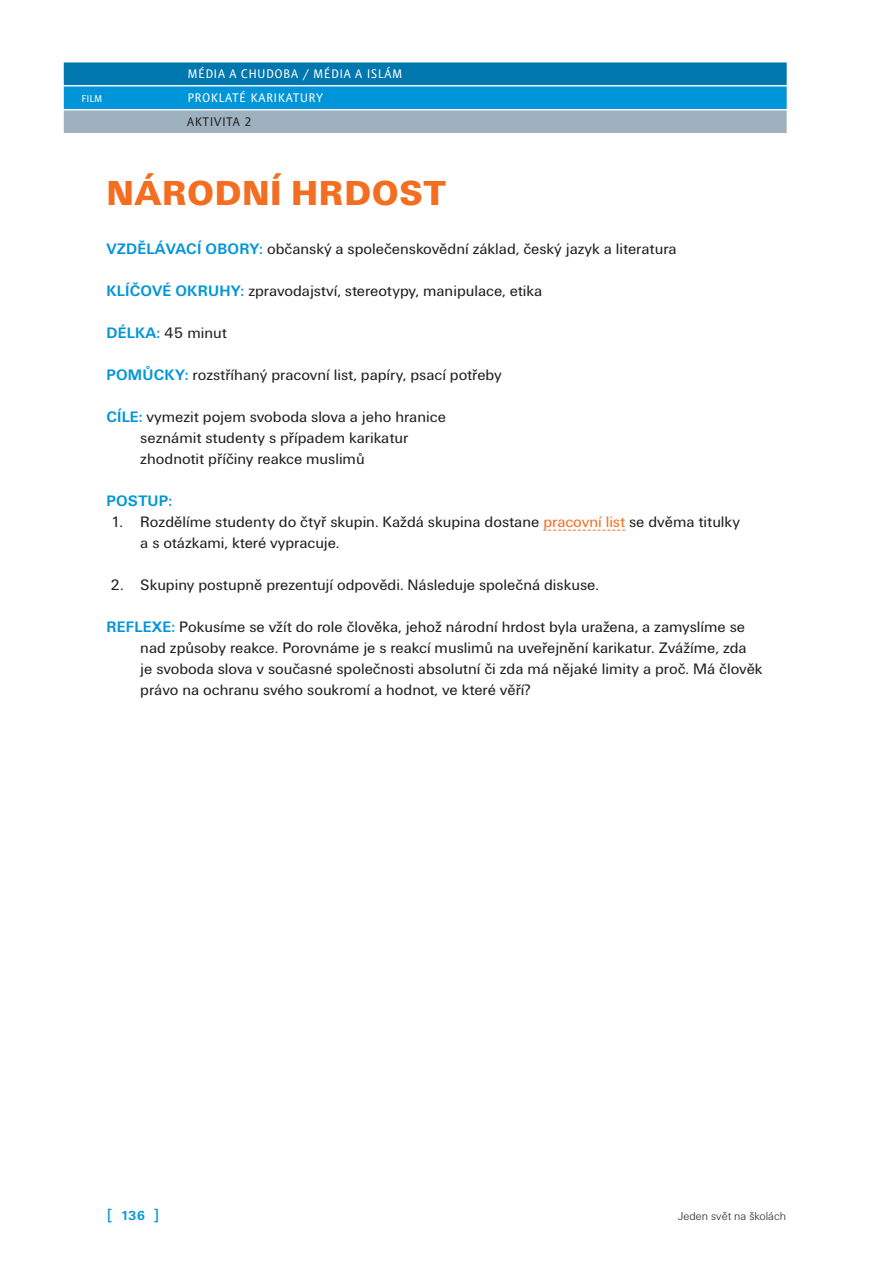
<style>
.page{position:relative;width:893px;height:1263px;background:#fff}
.page>*{position:absolute;margin:0;border:0;box-sizing:border-box;transform-origin:0 0}
._00_aktivita{font:36px "U001 TOT Blac";color:#f36e21}
._02aktivita-informac{font:15.75px/21px "U001 TOT";color:#231f20}
._02aktivita-odsazeni{font:15.75px/21px "U001 TOT";color:#231f20}
._02aktivita-informac-2{font:700 15.75px "U001 TOT";color:#0095d9}
._09_hlavicka_00-film{font:15px "Eureka Sans OT";letter-spacing:.025em;color:#fff}
._09_hlavicka_00-film-2{font:15px "Eureka Sans OT";letter-spacing:.025em;color:#231f20}
.t1{font:700 13.5px "U001 TOT";color:#0095d9}
.t2{font:12px "U001 TOT Ligh";color:#231f20}
.t3{font:12px "Eureka Sans OT";color:#fff}
.s1{font-weight:700;color:#0095d9}
.s2{color:#f36e21}
.s3{font-weight:400;font-size:16.5px}
</style>
<div class="page">
<div style="left:64px;top:62px;width:723px;height:23px;background:#0077ae"></div>
<div style="left:64px;top:86px;width:723px;height:23px;background:#0095d9"></div>
<div style="left:64px;top:110px;width:723px;height:23px;background:#9db2be"></div>
<svg style="left:543px;top:530px;width:82px;height:1px"></svg>
<p class="t3" style="left:82px;top:92px;width:11px">Film</p>
<p class="_09_hlavicka_00-film" style="left:187px;top:66px;width:216px">MÉDIA A CHUDOBA / MÉDIA A ISLÁM</p>
<p class="_09_hlavicka_00-film" style="left:188px;top:90px;width:137px">PROKLATÉ KARIKATURY</p>
<p class="_09_hlavicka_00-film-2" style="left:187px;top:114px;width:66px">AKTIVITA 2</p>
<p class="_00_aktivita" style="left:107px;top:172px;width:83px">NÁRODN</p>
<p class="_00_aktivita" style="left:270px;top:172px;width:48px">Í HRDO</p>
<p class="_00_aktivita" style="left:399px;top:172px;width:48px">ST</p>
<p class="_02aktivita-informac" style="left:106px;top:239px;width:572px"><span class="s1">VZDĚLÁVACÍ OBORY:</span> občanský a společenskovědní základ, český jazyk a literatura</p>
<p class="_02aktivita-informac" style="left:106px;top:281px;width:437px"><span class="s1">KLÍČOVÉ OKRU HY:</span> zpravodajství, stereotypy, manipulace, etika</p>
<p class="_02aktivita-informac" style="left:106px;top:323px;width:122px"><span class="s1">DÉLKA:</span> 45 minut</p>
<p class="_02aktivita-informac" style="left:106px;top:365px;width:397px"><span class="s1">POMŮCKY:</span> rozstříhaný pracovní list, papíry, psací potřeby</p>
<p class="_02aktivita-informac" style="left:140px;top:407px;width:307px;text-indent:-34px"><span class="s1">CÍLE:</span> vymezit pojem svoboda slova a jeho hranice seznámit studenty s případem karikatur zhodnotit příčiny reakce muslimů</p>
<p class="_02aktivita-informac-2" style="left:106px;top:492px;width:67px">POSTUP:</p>
<p class="_02aktivita-odsazeni" style="left:140px;top:512px;width:601px;text-indent:-30px">1. Rozdělíme studenty do čtyř skupin. Každá skupina dostane <span class="s2">pracovní list</span> se dvěma titulky a s otázkami, které vypracuje.</p>
<p class="_02aktivita-odsazeni" style="left:111px;top:575px;width:490px">2. Skupiny postupně prezentují odpovědi. Následuje společná diskuse.</p>
<p class="_02aktivita-informac" style="left:140px;top:617px;width:624px;text-indent:-34px"><span class="s1">REFLEXE:</span> Pokusíme se vžít do role člověka, jehož národní hrdost byla uražena, a zamyslíme se nad způsoby reakce. Porovnáme je s reakcí muslimů na uveřejnění karikatur. Zvážíme, zda je svoboda slova v současné společnosti absolutní či zda má nějaké limity a proč. Má člověk právo na ochranu svého soukromí a hodnot, ve které věří?</p>
<p class="t1" style="left:107px;top:1208px;width:53px"><span class="s3">[</span> 136 <span class="s3">]</span></p>
<p class="t2" style="left:678px;top:1209px;width:109px">Jeden svět na školách</p>
</div>
